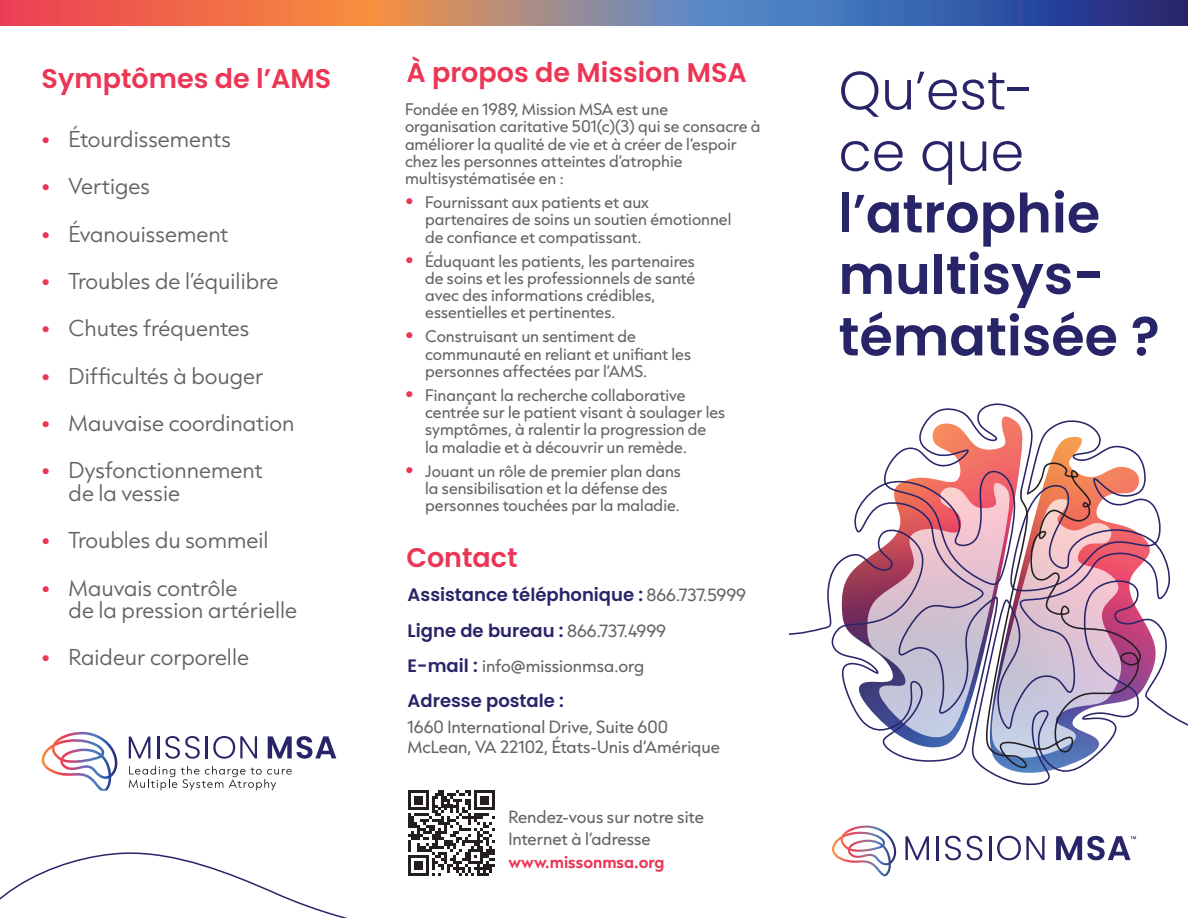
<style>
.page{position:relative;width:1188px;height:918px;background:#fff}
.page>*{position:absolute;margin:0;border:0;box-sizing:border-box;transform-origin:0 0}
.t1{font:600 54px/61.5px "Poppins";color:#282468}
.t2{font:600 27px "Poppins";color:#eb3655}
.t3{font:300 19.5px/22.5px "Capitana";color:#636366}
.t4{font:600 18px/35.1px "Poppins";color:#282468}
.t5{font:15px/19.5px "Capitana";color:#636366}
.t6{font:600 15px "Capitana";color:#eb3655}
.t7{font:14.25px/17.2px "Capitana";color:#636366}
.s1{color:#eb3655}
.s2{font-weight:300;font-size:19.5px;color:#eb3655}
.s3{font-family:"Capitana";font-weight:400;font-size:15px;color:#636366}
.s4{font-family:"Poppins";font-weight:600;font-size:18px;color:#282468}
.s5{font-weight:300}
.s6{font-weight:500}
</style>
<div class="page">
<svg style="left:789px;top:403px;width:238px;height:359px"></svg>
<svg style="left:970px;top:419px;width:218px;height:367px"></svg>
<img style="left:984px;top:461px;width:159px;height:309px">
<svg style="left:0;top:732px;width:495px;height:186px"></svg>
<svg style="left:0;top:0;width:1188px;height:26px;background:#906d80"></svg>
<svg style="left:905px;top:836px;width:24px;height:24px"></svg>
<hr style="left:936px;top:836px;width:3px;height:24px;background:#282468">
<svg style="left:945px;top:836px;width:16px;height:24px"></svg>
<svg style="left:967px;top:836px;width:15px;height:24px"></svg>
<hr style="left:989px;top:836px;width:2px;height:24px;background:#282468">
<svg style="left:997px;top:836px;width:48px;height:24px"></svg>
<svg style="left:832px;top:826px;width:64px;height:50px"></svg>
<svg style="left:1056px;top:836px;width:80px;height:24px"></svg>
<h2 class="t2" style="left:42px;top:62px;width:291px">Symptômes de l’AMS</h2>
<h3 class="t3" style="left:42px;top:127px;width:191px"><span class="s1">•</span> Étourdissements</h3>
<h3 class="t3" style="left:42px;top:175px;width:110px"><span class="s1">•</span> Vertiges</h3>
<h3 class="t3" style="left:42px;top:222px;width:188px"><span class="s1">•</span> Évanouissement</h3>
<h3 class="t3" style="left:42px;top:269px;width:238px"><span class="s1">•</span> Troubles de l’équilibre</h3>
<h3 class="t3" style="left:42px;top:317px;width:209px"><span class="s1">•</span> Chutes fréquentes</h3>
<h3 class="t3" style="left:42px;top:364px;width:223px"><span class="s1">•</span> Difficultés à bouger</h3>
<h3 class="t3" style="left:42px;top:411px;width:254px"><span class="s1">•</span> Mauvaise coordination</h3>
<h3 class="t3" style="left:69px;top:459px;width:196px;text-indent:-27px"><span class="s1">•</span> Dysfonctionnement de la vessie</h3>
<h3 class="t3" style="left:42px;top:529px;width:228px"><span class="s1">•</span> Troubles du sommeil</h3>
<h3 class="t3" style="left:69px;top:576px;width:230px;text-indent:-27px"><span class="s1">•</span> Mauvais contrôle<br>de la pression artérielle</h3>
<h3 class="t3" style="left:42px;top:646px;width:209px"><span class="s1">•</span> Raideur corporelle</h3>
<h2 class="t2" style="left:406px;top:57px;width:342px">À propos de Mission MSA</h2>
<p class="t7" style="left:405px;top:100px;width:357px">Fondée en 1989, Mission MSA est une organisation caritative 501(c)(3) qui se consacre à améliorer la qualité de vie et à créer de l’espoir chez les personnes atteintes d’atrophie multisystématisée en :</p>
<p class="t7" style="left:425px;top:193px;width:308px;text-indent:-20px"><span class="s2">•</span> Fournissant aux patients et aux partenaires de soins un soutien émotionnel de confiance et compatissant.</p>
<p class="t7" style="left:425px;top:252px;width:271px;text-indent:-20px"><span class="s2">•</span> Éduquant les patients, les partenaires de soins et les professionnels de santé avec des informations crédibles, essentielles et pertinentes.</p>
<p class="t7" style="left:425px;top:328px;width:267px;text-indent:-20px"><span class="s2">•</span> Construisant un sentiment de communauté en reliant et unifiant les personnes affectées par l’AMS.</p>
<p class="t7" style="left:425px;top:386px;width:302px;text-indent:-20px"><span class="s2">•</span> Finançant la recherche collaborative centrée sur le patient visant à soulager les symptômes, à ralentir la progression de<br>la maladie et à découvrir un remède.</p>
<p class="t7" style="left:425px;top:462px;width:257px;text-indent:-20px"><span class="s2">•</span> Jouant un rôle de premier plan dans la sensibilisation et la défense des personnes touchées par la maladie.</p>
<h2 class="t2" style="left:406px;top:542px;width:113px">Contact</h2>
<p class="t4" style="left:408px;top:578px;width:340px">Assistance téléphonique : <span class="s3">866.737.5999<br></span>Ligne de bureau : <span class="s3">866.737.4999</span></p>
<p class="t5" style="left:408px;top:655px;width:238px"><span class="s4">E-mail :</span> info@missionmsa.org</p>
<p class="t4" style="left:408px;top:683px;width:158px">Adresse postale :</p>
<p class="t5" style="left:408px;top:717px;width:314px">1660 International Drive, Suite 600<br>McLean, VA 22102, États-Unis d’Amérique</p>
<p class="t5" style="left:508px;top:805px;width:197px;line-height:22.5px">Rendez-vous sur notre site<br>Internet à l’adresse</p>
<p class="t6" style="left:508px;top:850px;width:158px">www.missonmsa.org</p>
<h1 class="t1" style="left:839px;top:60px;width:323px"><span class="s5">Qu’est-<br>ce que </span><span class="s6">l’</span>atrophie multisys&shy;tématisée ?</h1>
</div>
